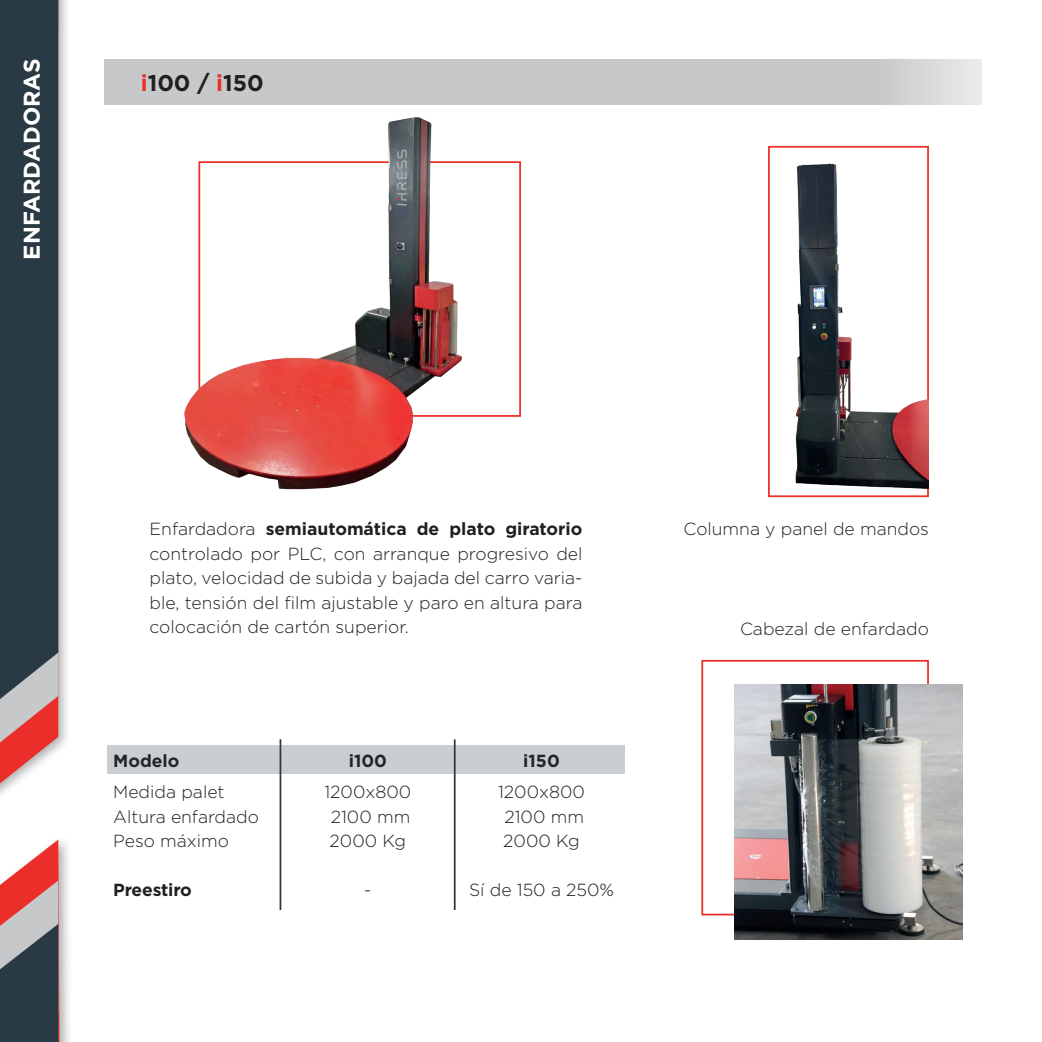
<style>
.page{position:relative;width:1042px;height:1042px;background:#fff}
.page>*{position:absolute;margin:0;border:0;box-sizing:border-box;transform-origin:0 0}
.t1{font:700 22.75px "Gotham";color:#fff}
.t2{font:700 22.75px "Gotham";color:#231f20}
.t3{font:300 17.5px/24.5px "Gotham";color:#231f20;text-align:justify}
.t4{font:700 17.5px "Gotham";color:#231f20}
.s1{color:#eb2e29}
.s2{font-weight:700}
</style>
<div class="page">
<div style="left:0;top:0;width:71px;height:807px;background:#231f20;opacity:.35"></div>
<svg style="left:0;top:742px;width:58px;height:41px"></svg>
<div style="left:0;top:834px;width:73px;height:208px;background:#231f20;opacity:.35"></div>
<svg style="left:0;top:0;width:58px;height:742px;background:#38414b"></svg>
<svg style="left:0;top:839px;width:59px;height:203px;background:#8b6c70"></svg>
<div style="left:104px;top:60px;width:878px;height:45px;background:#c7c8ca"></div>
<div style="left:701px;top:660px;width:228px;height:255px;border:2px solid #eb2e29"></div>
<img style="left:735px;top:684px;width:227px;height:255px">
<img style="left:184px;top:117px;width:322px;height:373px">
<img style="left:768px;top:145px;width:161px;height:347px">
<hr style="left:280px;top:739px;width:1px;height:171px;background:#293a45">
<hr style="left:454px;top:739px;width:1px;height:171px;background:#293a45">
<div style="left:107px;top:745px;width:518px;height:29px;background:#caced1"></div>
<h1 class="t1" style="left:17px;top:260px;width:203px;rotate:-90deg">ENFARDADORAS</h1>
<h1 class="t2" style="left:141px;top:68px;width:124px"><span class="s1">i</span>100 / <span class="s1">i</span>150</h1>
<p class="t3" style="left:150px;top:516px;width:434px">Enfardadora <span class="s2">semiautomática de plato giratorio </span>controlado por PLC, con arranque progresivo del plato, velocidad de subida y bajada del carro varia&shy;ble, tensión del film ajustable y paro en altura para colocación de cartón superior.</p>
<p class="t3" style="left:683px;top:516px;width:247px">Columna y panel de mandos</p>
<p class="t3" style="left:740px;top:616px;width:190px">Cabezal de enfardado</p>
<p class="t4" style="left:113px;top:749px;width:68px">Modelo</p>
<p class="t3" style="left:113px;top:779px;width:147px;text-align:left">Medida palet<br>Altura enfardado<br>Peso máximo</p>
<p class="t4" style="left:113px;top:878px;width:80px">Preestiro</p>
<p class="t4" style="left:349px;top:749px;width:40px">i100</p>
<p class="t3" style="left:324px;top:779px;width:88px">1200x800<br>2100 mm 2000 Kg</p>
<p class="t3" style="left:364px;top:877px;width:9px">-</p>
<p class="t4" style="left:523px;top:749px;width:38px">i150</p>
<p class="t3" style="left:498px;top:779px;width:88px">1200x800<br>2100 mm 2000 Kg</p>
<p class="t3" style="left:469px;top:877px;width:147px">Sí de 150 a 250%</p>
</div>
